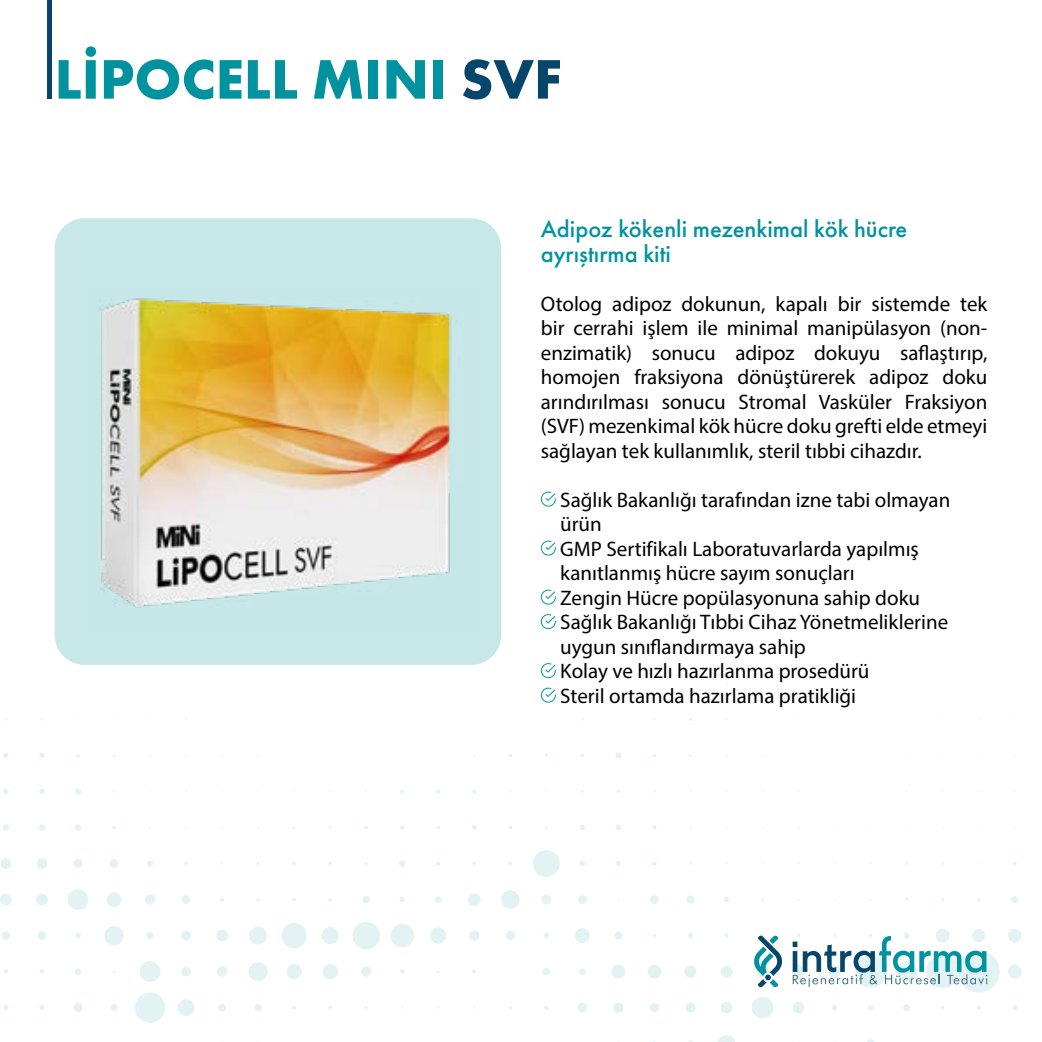
<style>
.page{position:relative;width:1042px;height:1042px;background:#fff}
.page>*{position:absolute;margin:0;border:0;box-sizing:border-box;transform-origin:0 0}
.t1{font:700 57.75px "Futura PT";color:#00939f}
.t2{font:500 24.5px/24.5px "Futura PT";color:#00939f}
.t3{font:21px/24.5px "Myriad Pro";color:#000;text-align:justify}
.s1{color:#06466b}
</style>
<div class="page">
<svg style="left:3px;top:753px;width:5px;height:5px"></svg>
<svg style="left:39px;top:753px;width:6px;height:5px"></svg>
<svg style="left:615px;top:752px;width:6px;height:6px"></svg>
<svg style="left:3px;top:789px;width:6px;height:5px"></svg>
<svg style="left:39px;top:789px;width:6px;height:5px"></svg>
<svg style="left:75px;top:788px;width:6px;height:6px"></svg>
<svg style="left:400px;top:789px;width:4px;height:4px"></svg>
<svg style="left:436px;top:789px;width:4px;height:4px"></svg>
<svg style="left:472px;top:789px;width:4px;height:4px"></svg>
<div style="left:3px;top:824px;width:6px;height:7px;background:#e3f3f4;border-radius:50%"></div>
<div style="left:39px;top:824px;width:6px;height:7px;background:#e3f3f4;border-radius:50%"></div>
<div style="left:75px;top:824px;width:6px;height:7px;background:#e3f3f4;border-radius:50%"></div>
<svg style="left:400px;top:825px;width:4px;height:5px"></svg>
<svg style="left:472px;top:825px;width:5px;height:5px"></svg>
<svg style="left:580px;top:825px;width:5px;height:5px"></svg>
<svg style="left:616px;top:825px;width:5px;height:5px"></svg>
<svg style="left:652px;top:825px;width:4px;height:5px"></svg>
<div style="left:1px;top:858px;width:10px;height:11px;background:#e3f3f4;border-radius:50%"></div>
<div style="left:37px;top:858px;width:10px;height:11px;background:#e3f3f4;border-radius:50%"></div>
<div style="left:74px;top:859px;width:8px;height:9px;background:#e3f3f4;border-radius:50%"></div>
<div style="left:110px;top:859px;width:8px;height:9px;background:#e3f3f4;border-radius:50%"></div>
<svg style="left:147px;top:860px;width:6px;height:6px"></svg>
<div style="left:399px;top:860px;width:6px;height:7px;background:#e3f3f4;border-radius:50%"></div>
<svg style="left:436px;top:861px;width:4px;height:5px"></svg>
<div style="left:533px;top:850px;width:27px;height:27px;background:#e3f3f4;border-radius:50%"></div>
<svg style="left:579px;top:860px;width:6px;height:6px"></svg>
<svg style="left:616px;top:861px;width:5px;height:5px"></svg>
<svg style="left:652px;top:861px;width:4px;height:5px"></svg>
<div style="left:0;top:893px;width:12px;height:12px;background:#e3f3f4;border-radius:50%"></div>
<div style="left:36px;top:893px;width:12px;height:12px;background:#e3f3f4;border-radius:50%"></div>
<div style="left:68px;top:889px;width:20px;height:21px;background:#e3f3f4;border-radius:50%"></div>
<div style="left:107px;top:892px;width:14px;height:15px;background:#e3f3f4;border-radius:50%"></div>
<div style="left:145px;top:894px;width:10px;height:11px;background:#e3f3f4;border-radius:50%"></div>
<div style="left:182px;top:895px;width:8px;height:9px;background:#e3f3f4;border-radius:50%"></div>
<svg style="left:220px;top:898px;width:4px;height:3px"></svg>
<div style="left:362px;top:895px;width:8px;height:8px;background:#e3f3f4;border-radius:50%"></div>
<svg style="left:399px;top:897px;width:6px;height:5px"></svg>
<div style="left:435px;top:896px;width:6px;height:7px;background:#e3f3f4;border-radius:50%"></div>
<div style="left:468px;top:893px;width:13px;height:13px;background:#e3f3f4;border-radius:50%"></div>
<div style="left:501px;top:890px;width:19px;height:19px;background:#e3f3f4;border-radius:50%"></div>
<svg style="left:541px;top:894px;width:10px;height:10px"></svg>
<div style="left:578px;top:895px;width:9px;height:9px;background:#e3f3f4;border-radius:50%"></div>
<div style="left:650px;top:895px;width:9px;height:9px;background:#e3f3f4;border-radius:50%"></div>
<div style="left:686px;top:895px;width:8px;height:9px;background:#e3f3f4;border-radius:50%"></div>
<svg style="left:724px;top:897px;width:5px;height:5px"></svg>
<div style="left:1011px;top:896px;width:7px;height:7px;background:#e3f3f4;border-radius:50%"></div>
<div style="left:2px;top:931px;width:8px;height:9px;background:#e3f3f4;border-radius:50%"></div>
<div style="left:38px;top:931px;width:8px;height:9px;background:#e3f3f4;border-radius:50%"></div>
<svg style="left:75px;top:933px;width:6px;height:5px"></svg>
<div style="left:104px;top:926px;width:20px;height:19px;background:#e3f3f4;border-radius:50%"></div>
<div style="left:146px;top:932px;width:8px;height:7px;background:#e3f3f4;border-radius:50%"></div>
<div style="left:181px;top:931px;width:10px;height:9px;background:#e3f3f4;border-radius:50%"></div>
<div style="left:216px;top:929px;width:12px;height:12px;background:#e3f3f4;border-radius:50%"></div>
<div style="left:249px;top:926px;width:18px;height:18px;background:#e3f3f4;border-radius:50%"></div>
<div style="left:281px;top:923px;width:26px;height:25px;background:#e3f3f4;border-radius:50%"></div>
<div style="left:321px;top:927px;width:18px;height:17px;background:#e3f3f4;border-radius:50%"></div>
<div style="left:352px;top:922px;width:28px;height:27px;background:#e3f3f4;border-radius:50%"></div>
<div style="left:390px;top:924px;width:24px;height:23px;background:#e3f3f4;border-radius:50%"></div>
<div style="left:430px;top:927px;width:16px;height:16px;background:#e3f3f4;border-radius:50%"></div>
<div style="left:469px;top:930px;width:10px;height:11px;background:#e3f3f4;border-radius:50%"></div>
<div style="left:506px;top:931px;width:9px;height:9px;background:#e3f3f4;border-radius:50%"></div>
<svg style="left:543px;top:933px;width:6px;height:5px"></svg>
<div style="left:575px;top:928px;width:15px;height:15px;background:#e3f3f4;border-radius:50%"></div>
<div style="left:614px;top:931px;width:8px;height:8px;background:#e3f3f4;border-radius:50%"></div>
<svg style="left:688px;top:933px;width:5px;height:5px"></svg>
<svg style="left:935px;top:928px;width:15px;height:14px"></svg>
<svg style="left:972px;top:929px;width:13px;height:13px"></svg>
<div style="left:1008px;top:928px;width:13px;height:14px;background:#e3f3f4;border-radius:50%"></div>
<svg style="left:4px;top:969px;width:4px;height:5px"></svg>
<svg style="left:40px;top:969px;width:4px;height:5px"></svg>
<div style="left:75px;top:968px;width:6px;height:7px;background:#e3f3f4;border-radius:50%"></div>
<div style="left:140px;top:961px;width:20px;height:21px;background:#e3f3f4;border-radius:50%"></div>
<div style="left:181px;top:967px;width:10px;height:9px;background:#e3f3f4;border-radius:50%"></div>
<div style="left:217px;top:966px;width:10px;height:11px;background:#e3f3f4;border-radius:50%"></div>
<div style="left:248px;top:962px;width:20px;height:19px;background:#e3f3f4;border-radius:50%"></div>
<div style="left:286px;top:964px;width:16px;height:15px;background:#e3f3f4;border-radius:50%"></div>
<div style="left:322px;top:964px;width:16px;height:15px;background:#e3f3f4;border-radius:50%"></div>
<div style="left:361px;top:966px;width:10px;height:11px;background:#e3f3f4;border-radius:50%"></div>
<svg style="left:400px;top:969px;width:4px;height:5px"></svg>
<svg style="left:472px;top:969px;width:4px;height:4px"></svg>
<div style="left:542px;top:968px;width:8px;height:7px;background:#e3f3f4;border-radius:50%"></div>
<div style="left:579px;top:968px;width:7px;height:7px;background:#e3f3f4;border-radius:50%"></div>
<div style="left:611px;top:964px;width:14px;height:14px;background:#e3f3f4;border-radius:50%"></div>
<div style="left:647px;top:964px;width:14px;height:14px;background:#e3f3f4;border-radius:50%"></div>
<div style="left:684px;top:965px;width:12px;height:13px;background:#e3f3f4;border-radius:50%"></div>
<div style="left:720px;top:966px;width:12px;height:11px;background:#e3f3f4;border-radius:50%"></div>
<div style="left:926px;top:955px;width:33px;height:33px;background:#e3f3f4;border-radius:50%"></div>
<svg style="left:958px;top:950px;width:41px;height:42px"></svg>
<div style="left:1008px;top:964px;width:14px;height:14px;background:#e3f3f4;border-radius:50%"></div>
<svg style="left:3px;top:1005px;width:5px;height:5px"></svg>
<svg style="left:39px;top:1005px;width:6px;height:5px"></svg>
<div style="left:73px;top:1003px;width:9px;height:9px;background:#e3f3f4;border-radius:50%"></div>
<div style="left:110px;top:1004px;width:8px;height:7px;background:#e3f3f4;border-radius:50%"></div>
<div style="left:135px;top:992px;width:30px;height:31px;background:#e3f3f4;border-radius:50%"></div>
<div style="left:178px;top:999px;width:16px;height:17px;background:#e3f3f4;border-radius:50%"></div>
<div style="left:218px;top:1003px;width:8px;height:8px;background:#e3f3f4;border-radius:50%"></div>
<div style="left:254px;top:1004px;width:8px;height:7px;background:#e3f3f4;border-radius:50%"></div>
<svg style="left:544px;top:1005px;width:5px;height:5px"></svg>
<div style="left:577px;top:1003px;width:10px;height:9px;background:#e3f3f4;border-radius:50%"></div>
<div style="left:613px;top:1002px;width:10px;height:11px;background:#e3f3f4;border-radius:50%"></div>
<div style="left:649px;top:1003px;width:10px;height:9px;background:#e3f3f4;border-radius:50%"></div>
<svg style="left:685px;top:1002px;width:10px;height:10px"></svg>
<div style="left:720px;top:1002px;width:12px;height:11px;background:#e3f3f4;border-radius:50%"></div>
<div style="left:751px;top:997px;width:22px;height:21px;background:#e3f3f4;border-radius:50%"></div>
<div style="left:793px;top:1002px;width:11px;height:11px;background:#e3f3f4;border-radius:50%"></div>
<svg style="left:832px;top:1005px;width:5px;height:5px"></svg>
<svg style="left:868px;top:1005px;width:5px;height:5px"></svg>
<div style="left:903px;top:1004px;width:7px;height:7px;background:#e3f3f4;border-radius:50%"></div>
<svg style="left:1012px;top:1005px;width:5px;height:5px"></svg>
<svg style="left:718px;top:1035px;width:17px;height:7px"></svg>
<svg style="left:867px;top:1039px;width:8px;height:3px"></svg>
<div style="left:47px;top:0;width:5px;height:99px;background:#06466b"></div>
<div style="left:55px;top:218px;width:446px;height:447px;background:#c7e7e9;border-radius:30px"></div>
<svg style="left:541px;top:491px;width:15px;height:15px"></svg>
<svg style="left:541px;top:540px;width:15px;height:15px"></svg>
<svg style="left:541px;top:589px;width:15px;height:15px"></svg>
<svg style="left:541px;top:614px;width:15px;height:15px"></svg>
<svg style="left:541px;top:663px;width:15px;height:39px"></svg>
<img style="left:100px;top:298px;width:351px;height:310px">
<svg style="left:754px;top:933px;width:28px;height:55px"></svg>
<svg style="left:792px;top:932px;width:194px;height:55px"></svg>
<svg style="left:978px;top:975px;width:9px;height:9px"></svg>
<h1 class="t1" style="left:55px;top:42px;width:509px">LİPOCELL MINI <span class="s1">SVF</span></h1>
<p class="t2" style="left:541px;top:217px;width:368px">Adipoz kökenli mezenkimal kök hücre ayrıştırma kiti</p>
<p class="t3" style="left:541px;top:291px;width:448px">Otolog adipoz dokunun, kapalı bir sistemde tek bir cerrahi işlem ile minimal manipülasyon (non&shy;enzimatik) sonucu adipoz dokuyu saflaştırıp, homojen fraksiyona dönüştürerek adipoz doku arındırılması sonucu Stromal Vasküler Fraksiyon (SVF) mezenkimal kök hücre doku grefti elde etmeyi sağlayan tek kullanımlık, steril tıbbi cihazdır.</p>
<p class="t3" style="left:560px;top:487px;width:392px;text-align:left">Sağlık Bakanlığı tarafından izne tabi olmayan ürün<br>GMP Sertifikalı Laboratuvarlarda yapılmış kanıtlanmış hücre sayım sonuçları<br>Zengin Hücre popülasyonuna sahip doku Sağlık Bakanlığı Tıbbi Cihaz Yönetmeliklerine uygun sınıflandırmaya sahip<br>Kolay ve hızlı hazırlanma prosedürü<br>Steril ortamda hazırlama pratikliği</p>
</div>
